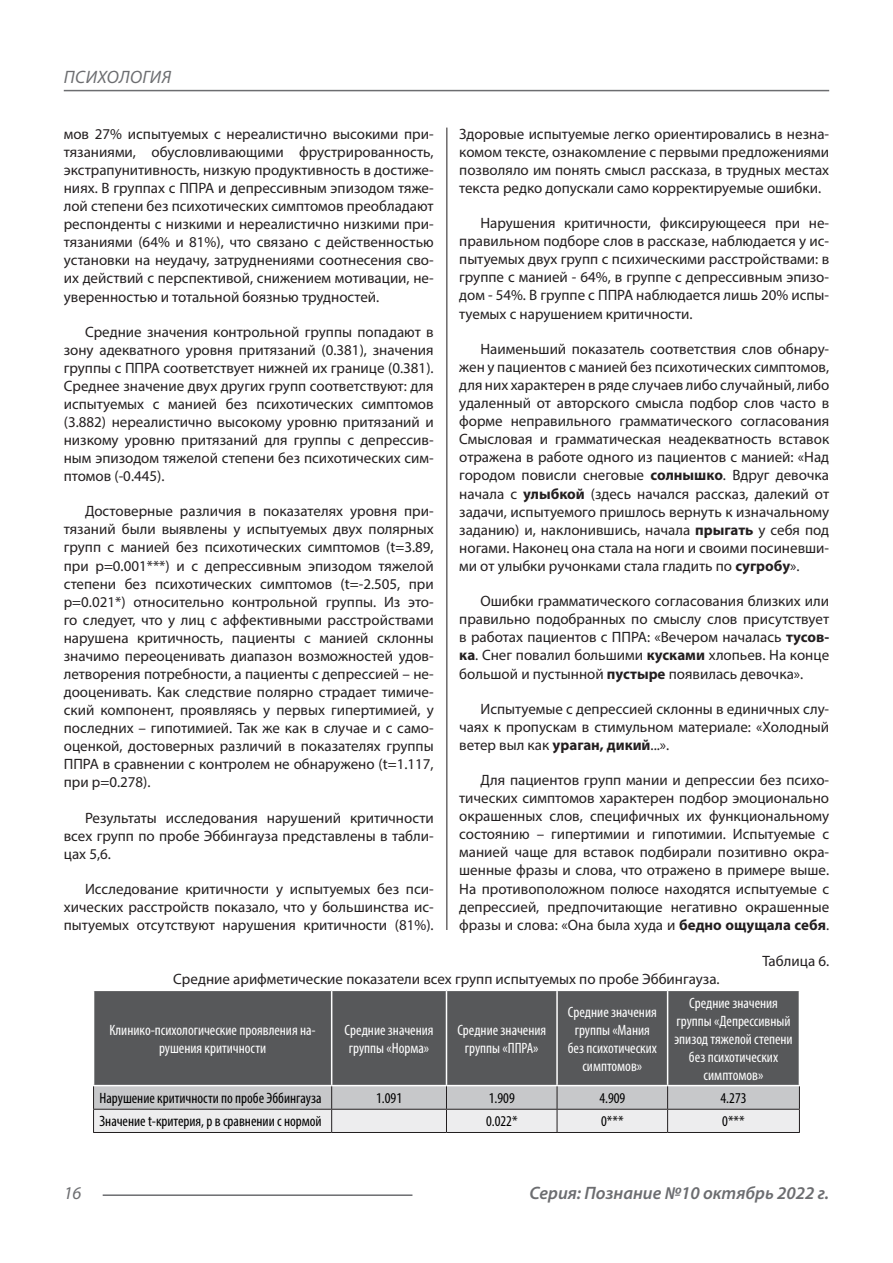
<style>
.page{position:relative;width:893px;height:1263px;background:#fff}
.page>*{position:absolute;margin:0;border:0;box-sizing:border-box;transform-origin:0 0}
.t1{font:italic 600 18px "Myriad Pro";color:#6c6d70}
.t2{font:italic 18px "Myriad Pro";letter-spacing:.02em;color:#6c6d70}
.Статья_текст{font:15px/18.1px "Myriad Pro";color:#231f20;text-align:justify}
.Таблица_Заголовок_Яч{font:condensed 15px/18px "Myriad Pro";color:#fff;text-align:center}
.Таблица_Строка{font:condensed 15px "Myriad Pro";color:#000}
.Рисунок_в_статье{font:15px "Myriad Pro";color:#231f20}
.s1{font-weight:700}
</style>
<div class="page">
<hr style="left:446px;top:128px;width:1px;height:1007px;background:#231f20">
<hr style="left:103px;top:1194px;width:309px;height:2px;background:#6c6d70">
<hr style="left:64px;top:90px;width:765px;height:1px;background:#6c6d70">
<div style="left:437px;top:930px;width:18px;height:205px;background:#fff"></div>
<div style="left:94px;top:991px;width:705px;height:94px;background:#57585a"></div>
<hr style="left:331px;top:991px;width:1px;height:94px;background:#fff">
<hr style="left:446px;top:991px;width:1px;height:94px;background:#fff">
<hr style="left:556px;top:991px;width:2px;height:94px;background:#fff">
<hr style="left:667px;top:991px;width:1px;height:94px;background:#fff">
<svg style="left:93px;top:1085px;width:707px;height:47px"></svg>
<hr style="left:93px;top:1132px;width:239px;height:1px;background:#231f20">
<hr style="left:332px;top:1132px;width:114px;height:1px;background:#231f20">
<hr style="left:446px;top:1132px;width:111px;height:1px;background:#231f20">
<hr style="left:557px;top:1132px;width:111px;height:1px;background:#231f20">
<hr style="left:668px;top:1132px;width:132px;height:1px;background:#231f20">
<p class="t2" style="left:64px;top:66px;width:109px">ПСИХОЛОГИЯ</p>
<p class="Статья_текст" style="left:459px;top:124px;width:371px">Здоровые испытуемые легко ориентировались в незна&shy;комом тексте, ознакомление с первыми предложениями позволяло им понять смысл рассказа, в трудных местах текста редко допускали само корректируемые ошибки.</p>
<p class="Статья_текст" style="left:459px;top:214px;width:371px;text-indent:21px">Нарушения критичности, фиксирующееся при не&shy;правильном подборе слов в рассказе, наблюдается у ис&shy;пытуемых двух групп с психическими расстройствами: в группе с манией - 64%, в группе с депрессивным эпизо&shy;дом - 54%. В группе с ППРА наблюдается лишь 20% испы&shy;туемых с нарушением критичности.</p>
<p class="Статья_текст" style="left:459px;top:339px;width:371px;text-indent:21px">Наименьший показатель соответствия слов обнару&shy;жен у пациентов с манией без психотических симптомов, для них характерен в ряде случаев либо случайный, либо удаленный от авторского смысла подбор слов часто в форме неправильного грамматического согласования Смысловая и грамматическая неадекватность вставок отражена в работе одного из пациентов с манией: «Над городом повисли снеговые <span class="s1">солнышко</span>. Вдруг девочка начала с <span class="s1">улыбкой</span> (здесь начался рассказ, далекий от задачи, испытуемого пришлось вернуть к изначальному заданию) и, наклонившись, начала <span class="s1">прыгать</span> у себя под ногами. Наконец она стала на ноги и своими посиневши&shy;ми от улыбки ручонками стала гладить по <span class="s1">сугробу</span>».</p>
<p class="Статья_текст" style="left:459px;top:592px;width:371px;text-indent:21px">Ошибки грамматического согласования близких или правильно подобранных по смыслу слов присутствует в работах пациентов с ППРА: «Вечером началась <span class="s1">тусов&shy;ка</span>. Снег повалил большими <span class="s1">кусками</span> хлопьев. На конце большой и пустынной <span class="s1">пустыре</span> появилась девочка».</p>
<p class="Статья_текст" style="left:459px;top:699px;width:371px;text-indent:21px">Испытуемые с депрессией склонны в единичных слу&shy;чаях к пропускам в стимульном материале: «Холодный ветер выл как <span class="s1">ураган, дикий</span>...».</p>
<p class="Статья_текст" style="left:459px;top:771px;width:371px;text-indent:21px">Для пациентов групп мании и депрессии без психо&shy;тических симптомов характерен подбор эмоционально окрашенных слов, специфичных их функциональному состоянию – гипертимии и гипотимии. Испытуемые с манией чаще для вставок подбирали позитивно окра&shy;шенные фразы и слова, что отражено в примере выше.<br>На противоположном полюсе находятся испытуемые с депрессией, предпочитающие негативно окрашенные фразы и слова: «Она была худа и <span class="s1">бедно ощущала себя</span>.</p>
<p class="Рисунок_в_статье" style="left:762px;top:951px;width:68px">Таблица 6.</p>
<p class="Рисунок_в_статье" style="left:173px;top:969px;width:548px">Средние арифметические показатели всех групп испытуемых по пробе Эббингауза.</p>
<p class="Таблица_Заголовок_Яч" style="left:109px;top:1020px;width:208px">Клинико-психологические проявления на&shy;рушения критичности</p>
<p class="Таблица_Заголовок_Яч" style="left:345px;top:1020px;width:90px;text-align:left">Средние значения группы «Норма»</p>
<p class="Таблица_Заголовок_Яч" style="left:457px;top:1020px;width:90px">Средние значения группы «ППРА»</p>
<p class="Статья_текст" style="left:64px;top:124px;width:371px">мов 27% испытуемых с нереалистично высокими при&shy;тязаниями, обусловливающими фрустрированность, экстрапунитивность, низкую продуктивность в достиже&shy;ниях. В группах с ППРА и депрессивным эпизодом тяже&shy;лой степени без психотических симптомов преобладают респонденты с низкими и нереалистично низкими при&shy;тязаниями (64% и 81%), что связано с действенностью установки на неудачу, затруднениями соотнесения сво&shy;их действий с перспективой, снижением мотивации, не&shy;уверенностью и тотальной боязнью трудностей.</p>
<p class="Статья_текст" style="left:64px;top:322px;width:371px;text-indent:21px">Средние значения контрольной группы попадают в зону адекватного уровня притязаний (0.381), значения группы с ППРА соответствует нижней их границе (0.381).<br>Среднее значение двух других групп соответствуют: для испытуемых с манией без психотических симптомов (3.882) нереалистично высокому уровню притязаний и низкому уровню притязаний для группы с депрессив&shy;ным эпизодом тяжелой степени без психотических сим&shy;птомов (-0.445).</p>
<p class="Статья_текст" style="left:64px;top:502px;width:371px;text-indent:21px">Достоверные различия в показателях уровня при&shy;тязаний были выявлены у испытуемых двух полярных групп с манией без психотических симптомов (t=3.89, при р=0.001***) и с депрессивным эпизодом тяжелой степени без психотических симптомов (t=-2.505, при р=0.021*) относительно контрольной группы. Из это&shy;го следует, что у лиц с аффективными расстройствами нарушена критичность, пациенты с манией склонны значимо переоценивать диапазон возможностей удов&shy;летворения потребности, а пациенты с депрессией – не&shy;дооценивать. Как следствие полярно страдает тимиче&shy;ский компонент, проявляясь у первых гипертимией, у последних – гипотимией. Так же как в случае и с само&shy;оценкой, достоверных различий в показателях группы ППРА в сравнении с контролем не обнаружено (t=1.117, при р=0.278).</p>
<p class="Статья_текст" style="left:64px;top:808px;width:371px;text-indent:21px">Результаты исследования нарушений критичности всех групп по пробе Эббингауза представлены в табли&shy;цах 5,6.</p>
<p class="Статья_текст" style="left:64px;top:879px;width:371px;text-indent:21px">Исследование критичности у испытуемых без пси&shy;хических расстройств показало, что у большинства ис&shy;пытуемых отсутствуют нарушения критичности (81%).</p>
<p class="Таблица_Заголовок_Яч" style="left:568px;top:1002px;width:91px">Средние значения группы «Мания без психотических симптомов»</p>
<p class="Таблица_Заголовок_Яч" style="left:674px;top:993px;width:120px">Средние значения группы «Депрессивный эпизод тяжелой степени без психотических симптомов»</p>
<p class="Таблица_Строка" style="left:100px;top:1089px;width:223px">Нарушение критичности по пробе Эббингауза</p>
<p class="Таблица_Строка" style="left:376px;top:1089px;width:28px">1.091</p>
<p class="Таблица_Строка" style="left:489px;top:1089px;width:28px">1.909</p>
<p class="Таблица_Строка" style="left:599px;top:1089px;width:28px">4.909</p>
<p class="Таблица_Строка" style="left:720px;top:1089px;width:28px">4.273</p>
<p class="Таблица_Строка" style="left:100px;top:1112px;width:224px">Значение t-критерия, р в сравнении с нормой</p>
<p class="Таблица_Строка" style="left:486px;top:1112px;width:33px">0.022*</p>
<p class="Таблица_Строка" style="left:601px;top:1112px;width:24px">0***</p>
<p class="Таблица_Строка" style="left:722px;top:1112px;width:24px">0***</p>
<p class="t2" style="left:64px;top:1182px;width:19px">16</p>
<p class="t1" style="left:529px;top:1182px;width:301px">Серия: Познание №10 октябрь 2022 г.</p>
</div>
